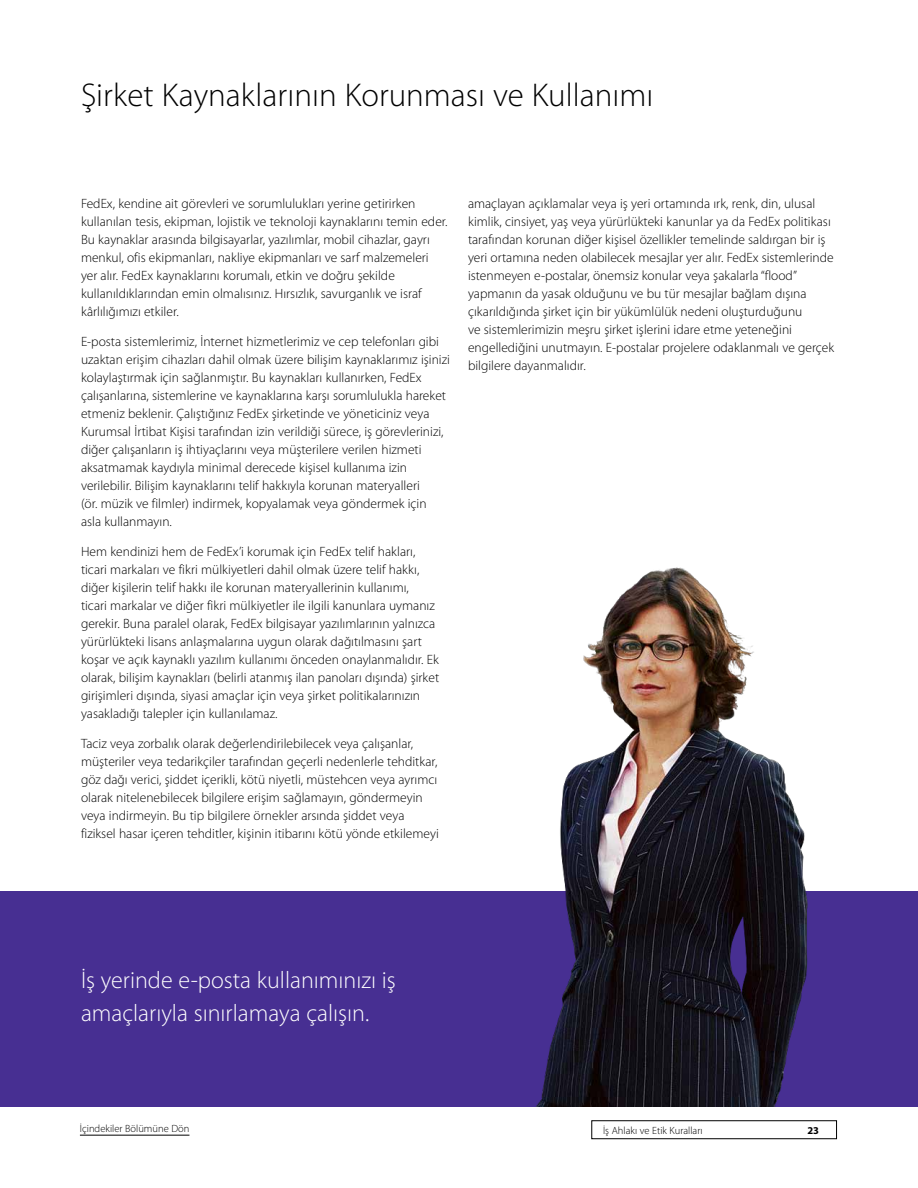
<style>
.page{position:relative;width:918px;height:1188px;background:#fff}
.page>*{position:absolute;margin:0;border:0;box-sizing:border-box;transform-origin:0 0}
.t1{font:300 33px "Myriad Pro";color:#000}
.t2{font:300 24px/33px "Myriad Pro";color:#fff}
.t3{font:300 13.5px/18px "Myriad Pro";color:#000}
.t4{font:300 10.5px "Myriad Pro";color:#000}
.t5{font:700 10.5px "Myriad Pro";color:#000}
</style>
<div class="page">
<div style="left:592px;top:1121px;width:245px;height:18px;border:1px solid #000"></div>
<hr style="left:80px;top:1135px;width:109px;height:1px;background:#000">
<div style="left:0;top:891px;width:918px;height:216px;background:#472f92"></div>
<img style="left:536px;top:567px;width:272px;height:540px">
<h1 class="t1" style="left:81px;top:75px;width:574px">Şirket Kaynaklarının Korunması ve Kullanımı</h1>
<p class="t3" style="left:81px;top:194px;width:368px">FedEx, kendine ait görevleri ve sorumlulukları yerine getirirken kullanılan tesis, ekipman, lojistik ve teknoloji kaynaklarını temin eder.<br>Bu kaynaklar arasında bilgisayarlar, yazılımlar, mobil cihazlar, gayrı menkul, ofis ekipmanları, nakliye ekipmanları ve sarf malzemeleri yer alır. FedEx kaynaklarını korumalı, etkin ve doğru şekilde kullanıldıklarından emin olmalısınız. Hırsızlık, savurganlık ve israf kârlılığımızı etkiler.</p>
<p class="t3" style="left:81px;top:332px;width:371px">E-posta sistemlerimiz, İnternet hizmetlerimiz ve cep telefonları gibi uzaktan erişim cihazları dahil olmak üzere bilişim kaynaklarımız işinizi kolaylaştırmak için sağlanmıştır. Bu kaynakları kullanırken, FedEx çalışanlarına, sistemlerine ve kaynaklarına karşı sorumlulukla hareket etmeniz beklenir. Çalıştığınız FedEx şirketinde ve yöneticiniz veya Kurumsal İrtibat Kişisi tarafından izin verildiği sürece, iş görevlerinizi, diğer çalışanların iş ihtiyaçlarını veya müşterilere verilen hizmeti aksatmamak kaydıyla minimal derecede kişisel kullanıma izin verilebilir. Bilişim kaynaklarını telif hakkıyla korunan materyalleri<br>(ör. müzik ve filmler) indirmek, kopyalamak veya göndermek için asla kullanmayın.</p>
<p class="t3" style="left:81px;top:542px;width:360px">Hem kendinizi hem de FedEx’i korumak için FedEx telif hakları, ticari markaları ve fikri mülkiyetleri dahil olmak üzere telif hakkı, diğer kişilerin telif hakkı ile korunan materyallerinin kullanımı,<br>ticari markalar ve diğer fikri mülkiyetler ile ilgili kanunlara uymanız gerekir. Buna paralel olarak, FedEx bilgisayar yazılımlarının yalnızca yürürlükteki lisans anlaşmalarına uygun olarak dağıtılmasını şart koşar ve açık kaynaklı yazılım kullanımı önceden onaylanmalıdır. Ek olarak, bilişim kaynakları (belirli atanmış ilan panoları dışında) şirket girişimleri dışında, siyasi amaçlar için veya şirket politikalarınızın yasakladığı talepler için kullanılamaz.</p>
<p class="t3" style="left:81px;top:734px;width:359px">Taciz veya zorbalık olarak değerlendirilebilecek veya çalışanlar, müşteriler veya tedarikçiler tarafından geçerli nedenlerle tehditkar, göz dağı verici, şiddet içerikli, kötü niyetli, müstehcen veya ayrımcı olarak nitelenebilecek bilgilere erişim sağlamayın, göndermeyin veya indirmeyin. Bu tip bilgilere örnekler arsında şiddet veya fiziksel hasar içeren tehditler, kişinin itibarını kötü yönde etkilemeyi</p>
<p class="t3" style="left:468px;top:194px;width:368px">amaçlayan açıklamalar veya iş yeri ortamında ırk, renk, din, ulusal kimlik, cinsiyet, yaş veya yürürlükteki kanunlar ya da FedEx politikası tarafından korunan diğer kişisel özellikler temelinde saldırgan bir iş yeri ortamına neden olabilecek mesajlar yer alır. FedEx sistemlerinde istenmeyen e-postalar, önemsiz konular veya şakalarla “flood” yapmanın da yasak olduğunu ve bu tür mesajlar bağlam dışına çıkarıldığında şirket için bir yükümlülük nedeni oluşturduğunu<br>ve sistemlerimizin meşru şirket işlerini idare etme yeteneğini engellediğini unutmayın. E-postalar projelere odaklanmalı ve gerçek bilgilere dayanmalıdır.</p>
<h2 class="t2" style="left:81px;top:964px;width:316px">İş yerinde e-posta kullanımınızı iş amaçlarıyla sınırlamaya çalışın.</h2>
<p class="t4" style="left:80px;top:1122px;width:111px">İçindekiler Bölümüne Dön</p>
<p class="t4" style="left:603px;top:1124px;width:101px">İş Ahlakı ve Etik Kuralları</p>
<p class="t5" style="left:807px;top:1123px;width:13px">23</p>
</div>
